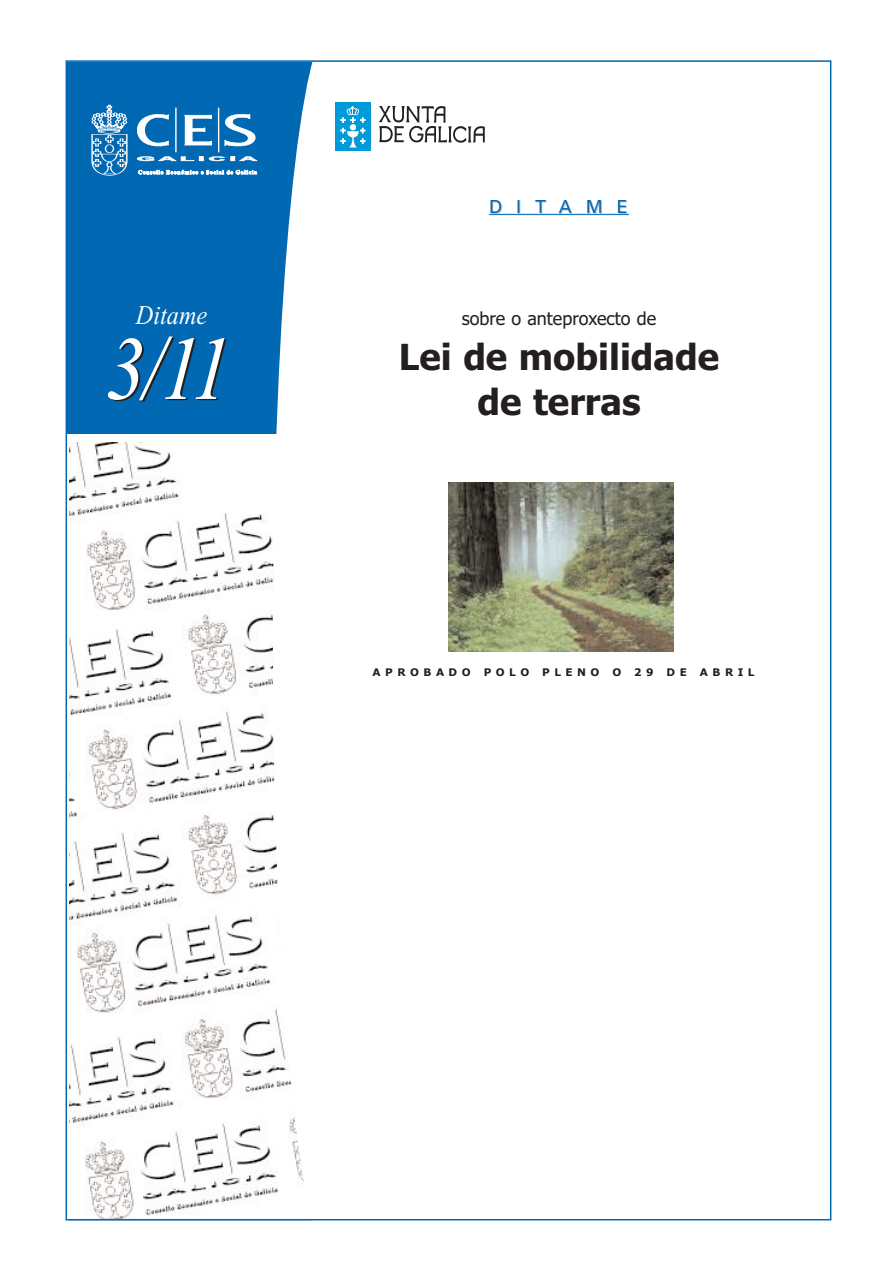
<style>
.page{position:relative;width:893px;height:1263px;background:#fff}
.page>*{position:absolute;margin:0;border:0;box-sizing:border-box;transform-origin:0 0}
.t1{font:90px "Times New Roman It MS";color:#fff;scale:.9 1}
.t2{font:700 36px/45px "Tahoma";color:#231f20;text-align:center}
.t3{font:27px "Times New Roman It MS";color:#fff;scale:.9 1}
.t4{font:18px "Tahoma";color:#231f20}
.t5{font:18px "Univers";letter-spacing:.775em;color:#0168b3}
.t6{font:700 10.5px "Verdana";letter-spacing:.425em;color:#231f20}
</style>
<div class="page">
<div style="left:66px;top:62px;width:266px;height:371px;background:#0168b3"></div>
<img style="left:69px;top:442px;width:235px;height:775px">
<div style="left:273px;top:23px;width:121px;height:1238px;background:#fff;border-radius:50%"></div>
<hr style="left:489px;top:214px;width:71px;height:1px;background:#0168b3">
<hr style="left:559px;top:214px;width:70px;height:1px;background:#0168b3">
<svg style="left:92px;top:105px;width:35px;height:71px"></svg>
<svg style="left:138px;top:170px;width:119px;height:5px"></svg>
<hr style="left:176px;top:108px;width:1px;height:44px;background:#fff">
<hr style="left:218px;top:108px;width:1px;height:44px;background:#fff">
<svg style="left:225px;top:114px;width:30px;height:32px"></svg>
<svg style="left:185px;top:115px;width:26px;height:30px"></svg>
<svg style="left:138px;top:114px;width:30px;height:32px"></svg>
<svg style="left:137px;top:156px;width:66px;height:5px"></svg>
<svg style="left:209px;top:156px;width:16px;height:5px"></svg>
<svg style="left:231px;top:156px;width:26px;height:5px"></svg>
<img style="left:379px;top:106px;width:67px;height:17px">
<img style="left:379px;top:125px;width:106px;height:18px">
<div style="left:335px;top:103px;width:36px;height:48px;background:#009ad9"></div>
<svg style="left:340px;top:106px;width:26px;height:41px"></svg>
<img style="left:448px;top:482px;width:225px;height:170px">
<h3 class="t3" style="left:136px;top:299px;width:81px">Ditame</h3>
<h1 class="t1" style="left:105px;top:315px;width:141px">3/11</h1>
<h3 class="t5" style="left:489px;top:200px;width:140px">DITAME</h3>
<h3 class="t4" style="left:462px;top:309px;width:196px">sobre o anteproxecto de</h3>
<h2 class="t2" style="left:399px;top:335px;width:322px">Lei de mobilidade de terras</h2>
<p class="t6" style="left:373px;top:666px;width:383px">APROBADO POLO PLENO O 29 DE ABRIL</p>
</div>
